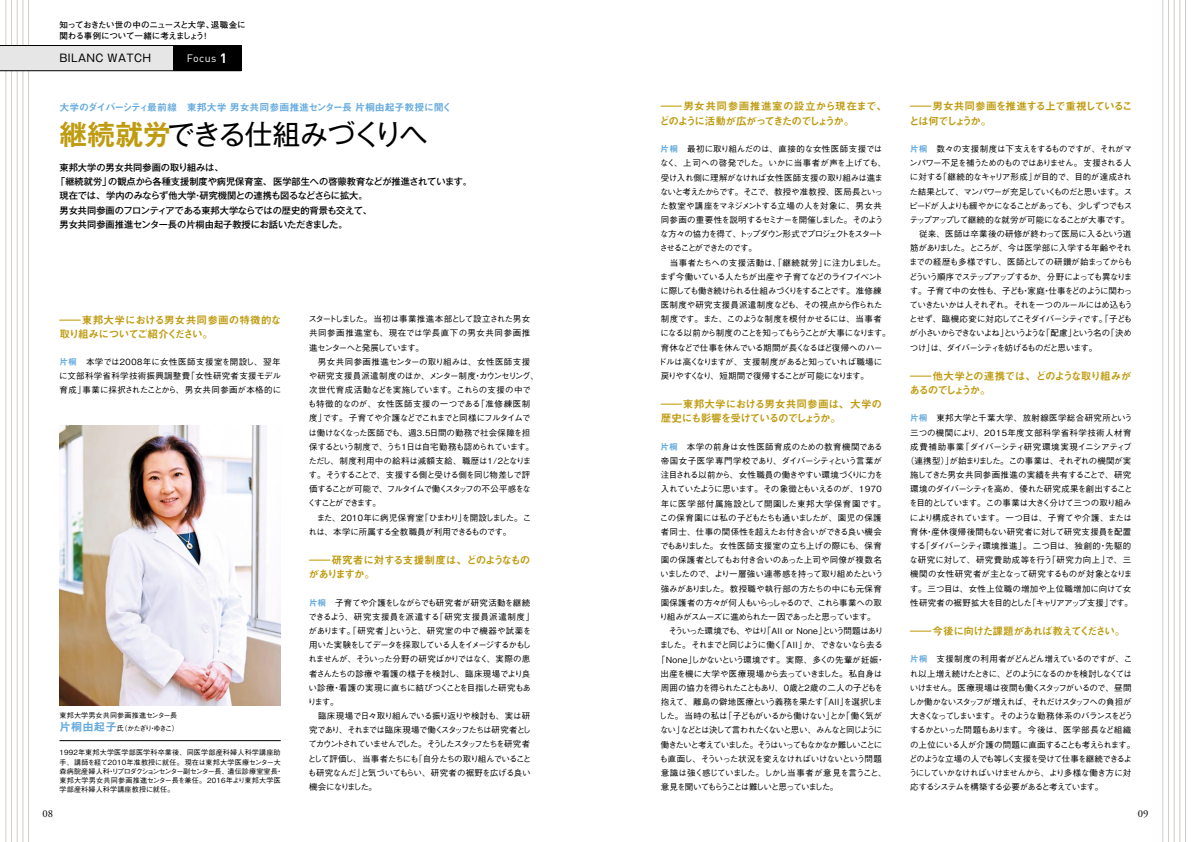
<style>
.page{position:relative;width:1191px;height:842px;background:#fff}
.page>*{position:absolute;margin:0;border:0;box-sizing:border-box;transform-origin:0 0}
.t1{font:27.6px "Gothic MB101 Pro";letter-spacing:-.06em;color:#000}
.t2{font:10.6px/14.2px "Midashi Go Pro MB31";letter-spacing:-.07em;color:#bf9b0f;scale:2 1}
.t3{font:10.6px/14.2px "Midashi Go Pro MB31";letter-spacing:-.05em;color:#bf9b0f;scale:2 1}
.t4{font:10.6px/14.2px "Midashi Go Pro MB31";letter-spacing:-.035em;color:#bf9b0f;scale:2 1}
.t5{font:10.6px/14.2px "Midashi Go Pro MB31";letter-spacing:-.095em;color:#bf9b0f;scale:2 1}
.t6{font:10.6px "Gothic MB101 Pro";letter-spacing:.03em;color:#000}
.t7{font:10.6px "DIN";letter-spacing:.04em;color:#fff}
.t8{font:10.6px "Adobe Garamond";color:#000}
.t9{font:9.9px "Midashi Go Pro MB31";letter-spacing:-.015em;color:#65aadd}
.t10{font:500 9.2px "Gothic MB101 Pro";color:#000}
.t11{font:500 8.5px/14.2px "Gothic BBB Pro";letter-spacing:-.07em;color:#000}
.t12{font:500 8.5px/14.2px "Gothic BBB Pro";letter-spacing:-.045em;color:#000}
.t13{font:500 8.5px/14.2px "Gothic BBB Pro";letter-spacing:-.015em;color:#000;text-align:center}
.t14{font:500 8.5px "Gothic BBB Pro";letter-spacing:-.13em;color:#000}
.t15{font:500 8.5px "Gothic BBB Pro";letter-spacing:-.105em;color:#000}
.t16{font:500 8.5px "Gothic BBB Pro";letter-spacing:-.09em;color:#000}
.t17{font:500 8.5px "Gothic BBB Pro";letter-spacing:-.025em;color:#000}
.t18{font:700 8.5px/10.6px "Futo Go B101 Pro";letter-spacing:-.035em;color:#000}
.t19{font:500 8.5px "Gothic BBB Pro";letter-spacing:-.035em;color:#000}
.t20{font:500 8.5px "Gothic BBB Pro";letter-spacing:-.095em;color:#000}
.t21{font:500 8.5px "Gothic BBB Pro";letter-spacing:-.02em;color:#000}
.t22{font:500 8.5px "Gothic BBB Pro";letter-spacing:.005em;color:#000}
.t23{font:500 8.5px "Gothic BBB Pro";letter-spacing:-.005em;color:#000}
.t24{font:500 8.5px "Gothic BBB Pro";letter-spacing:.02em;color:#000}
.t25{font:500 8.5px "Gothic BBB Pro";letter-spacing:.08em;color:#000}
.t26{font:500 7.1px/9.2px "Gothic BBB Pro";letter-spacing:.02em;color:#000}
.s1{font-weight:700;font-size:13.5px}
.s2{font-family:"Gothic MB101 Pro De";font-weight:700;color:#bf9b0f}
.s3{font-family:"Midashi Go Pro MB31";font-weight:400;color:#65aadd}
.s4{font-family:"Midashi Go Pro MB31";font-weight:400;font-size:11.3px;color:#65aadd}
</style>
<div class="page">
<hr style="left:6px;top:0;width:1px;height:842px;background:#d3cbc5">
<hr style="left:11px;top:0;width:1px;height:842px;background:#d3cbc5">
<hr style="left:17px;top:0;width:1px;height:842px;background:#d3cbc5">
<hr style="left:23px;top:0;width:1px;height:842px;background:#d3cbc5">
<hr style="left:28px;top:0;width:1px;height:842px;background:#d3cbc5">
<svg style="left:0;top:45px;width:173px;height:26px;background:#d6d6d7"></svg>
<div style="left:173px;top:45px;width:68px;height:26px;background:#000"></div>
<hr style="left:1162px;top:0;width:1px;height:842px;background:#d3cbc5">
<hr style="left:1168px;top:0;width:1px;height:842px;background:#d3cbc5">
<hr style="left:1174px;top:0;width:1px;height:842px;background:#d3cbc5">
<hr style="left:1179px;top:0;width:1px;height:842px;background:#d3cbc5">
<hr style="left:1185px;top:0;width:1px;height:842px;background:#d3cbc5">
<img style="left:60px;top:425px;width:221px;height:281px">
<hr style="left:60px;top:740px;width:221px;height:1px;background:#000">
<p class="t18" style="left:60px;top:18px;width:188px">知っておきたい世の中のニュースと大学、退職金に関わる事例について一緒に考えましょう！</p>
<p class="t6" style="left:60px;top:49px;width:93px">BILANC WATCH</p>
<p class="t7" style="left:187px;top:51px;width:42px">Focus <span class="s1">1</span></p>
<p class="t9" style="left:60px;top:99px;width:394px">大学のダイバーシティ最前線　東邦大学 男女共同参画推進センター長 片桐由起子教授に聞く</p>
<h1 class="t1" style="left:60px;top:112px;width:369px"><span class="s2">継続就労</span>できる仕組みづくりへ</h1>
<p class="t10" style="left:60px;top:160px;width:165px">東邦大学の男女共同参画の取り組みは、</p>
<p class="t10" style="left:56px;top:174px;width:417px">「継続就労」の観点から各種支援制度や病児保育室、医学部生への啓蒙教育などが推進されています。</p>
<p class="t10" style="left:60px;top:188px;width:309px">現在では、学内のみならず他大学・研究機関との連携も図るなどさらに拡大。</p>
<p class="t10" style="left:60px;top:202px;width:314px">男女共同参画のフロンティアである東邦大学ならではの歴史的背景も交えて、</p>
<p class="t10" style="left:60px;top:217px;width:289px">男女共同参画推進センター長の片桐由起子教授にお話いただきました。</p>
<p class="t4" style="left:60px;top:312px;width:112px">—東邦大学における男女共同参画の特徴的な取り組みについてご紹介ください。</p>
<p class="t11" style="left:59px;top:353px;width:223px;text-align:justify"><span class="s3">片桐</span>　本学では２００８年に女性医師支援室を開設し、翌年に文部科学省科学技術振興調整費「女性研究者支援モデル育成」事業に採択されたことから、男女共同参画が本格的に</p>
<p class="t26" style="left:59px;top:707px;width:121px;line-height:13.5px">東邦大学男女共同参画推進センター長<span class="s4">片桐由起子</span>氏（かたぎり・ゆきこ）</p>
<p class="t26" style="left:60px;top:747px;width:225px">1992年東邦大学医学部医学科卒業後、同医学部産科婦人科学講座助手、講師を経て2010年准教授に就任。現在は東邦大学医療センター大森病院産婦人科・リプロダクションセンター副センター長、遺伝診療室室長・東邦大学男女共同参画推進センター長を兼任。2016年より東邦大学医学部産科婦人科学講座教授に就任。</p>
<p class="t12" style="left:307px;top:311px;width:233px">スタートしました。当初は事業推進本部として設立された男女共同参画推進室も、現在では学長直下の男女共同参画推進センターへと発展しています。<br>　男女共同参画推進センターの取り組みは、女性医師支援や研究支援員派遣制度のほか、メンター制度・カウンセリング、次世代育成活動などを実施しています。これらの支援の中でも特徴的なのが、女性医師支援の一つである「准修練医制度」です。子育てや介護などでこれまでと同様にフルタイムでは働けなくなった医師でも、週3.5日間の勤務で社会保障を担保するという制度で、うち1日は自宅勤務も認められています。ただし、制度利用中の給料は減額支給、職歴は1/2となります。そうすることで、支援する側と受ける側を同じ物差しで評価することが可能で、フルタイムで働くスタッフの不公平感をなくすことができます。<br>　また、２０１０年に病児保育室「ひまわり」を開設しました。これは、本学に所属する全教職員が利用できるものです。</p>
<p class="t2" style="left:308px;top:552px;width:112px">—研究者に対する支援制度は、どのようなものがありますか。</p>
<p class="t11" style="left:308px;top:594px;width:228px"><span class="s3">片桐</span>　子育てや介護をしながらでも研究者が研究活動を継続できるよう、研究支援員を派遣する「研究支援員派遣制度」があります。「研究者」というと、研究室の中で機器や試薬を用いた実験をしてデータを採取している人をイメージするかもしれませんが、そういった分野の研究ばかりではなく、実際の患者さんたちの診療や看護の様子を検討し、臨床現場でより良い診療・看護の実現に直ちに結びつくことを目指した研究もあります。<br>　臨床現場で日々取り組んでいる振り返りや検討も、実は研究であり、それまでは臨床現場で働くスタッフたちは研究者としてカウントされていませんでした。そうしたスタッフたちを研究者として評価し、当事者たちにも「自分たちの取り組んでいることも研究なんだ」と気づいてもらい、研究者の裾野を広げる良い機会になりました。</p>
<p class="t3" style="left:659px;top:98px;width:115px">—男女共同参画推進室の設立から現在まで、どのように活動が広がってきたのでしょうか。</p>
<p class="t2" style="left:909px;top:98px;width:113px">—男女共同参画を推進する上で重視していることは何でしょうか。</p>
<p class="t11" style="left:658px;top:141px;width:234px"><span class="s3">片桐</span>　最初に取り組んだのは、直接的な女性医師支援ではなく、上司への啓発でした。いかに当事者が声を上げても、受け入れ側に理解がなければ女性医師支援の取り組みは進まないと考えたからです。そこで、教授や准教授、医局長といった教室や講座をマネジメントする立場の人を対象に、男女共同参画の重要性を説明するセミナーを開催しました。そのような方々の協力を得て、トップダウン形式でプロジェクトをスタートさせることができたのです。<br>　当事者たちへの支援活動は、「継続就労」に注力しました。まず今働いている人たちが出産や子育てなどのライフイベントに際しても働き続けられる仕組みづくりをすることです。准修練<br>医制度や研究支援員派遣制度なども、その視点から作られた<br>制度です。また、このような制度を根付かせるには、当事者<br>になる以前から制度のことを知ってもらうことが大事になります。育休などで仕事を休んでいる期間が長くなるほど復帰へのハードルは高くなりますが、支援制度があると知っていれば職場に戻りやすくなり、短期間で復帰することが可能になります。</p>
<p class="t2" style="left:660px;top:396px;width:112px">—東邦大学における男女共同参画は、大学の歴史にも影響を受けているのでしょうか。</p>
<p class="t24" style="left:660px;top:440px;width:224px"><span class="s3">片桐</span>　本学の前身は女性医師育成のための教育機関である</p>
<p class="t17" style="left:660px;top:454px;width:223px">帝国女子医学専門学校であり、ダイバーシティという言葉が</p>
<p class="t11" style="left:660px;top:467px;width:224px">注目される以前から、女性職員の働きやすい環境づくりに力を</p>
<p class="t16" style="left:660px;top:482px;width:224px">入れていたように思います。その象徴ともいえるのが、１９７０</p>
<p class="t25" style="left:660px;top:497px;width:227px">年に医学部付属施設として開園した東邦大学保育園です。</p>
<p class="t21" style="left:660px;top:511px;width:223px">この保育園には私の子どもたちも通いましたが、園児の保護</p>
<p class="t12" style="left:660px;top:524px;width:223px">者同士、仕事の関係性を超えたお付き合いができる良い機会</p>
<p class="t22" style="left:660px;top:539px;width:223px">でもありました。女性医師支援室の立ち上げの際にも、保育</p>
<p class="t13" style="left:660px;top:552px;width:223px">園の保護者としてもお付き合いのあった上司や同僚が複数名</p>
<p class="t16" style="left:660px;top:567px;width:224px">いましたので、より一層強い連帯感を持って取り組めたという</p>
<p class="t23" style="left:660px;top:582px;width:223px">強みがありました。教授職や執行部の方たちの中にも元保育</p>
<p class="t11" style="left:660px;top:594px;width:223px">園保護者の方々が何人もいらっしゃるので、これら事業への取</p>
<p class="t15" style="left:659px;top:610px;width:218px">り組みがスムーズに進められた一因であったと思っています。</p>
<p class="t11" style="left:660px;top:623px;width:224px">　そういった環境でも、やはり「All or None」という問題はあり</p>
<p class="t15" style="left:659px;top:638px;width:225px">ました。それまでと同じように働く「Al l」か、できないなら去る</p>
<p class="t19" style="left:657px;top:652px;width:229px">「None」しかないという環境です。実際、多くの先輩が妊娠・</p>
<p class="t17" style="left:660px;top:667px;width:223px">出産を機に大学や医療現場から去っていきました。私自身は</p>
<p class="t20" style="left:660px;top:681px;width:224px">周囲の協力を得られたこともあり、0歳と2歳の二人の子どもを</p>
<p class="t11" style="left:660px;top:694px;width:224px">抱えて、離島の僻地医療という義務を果たす「All」を選択しま</p>
<p class="t11" style="left:659px;top:708px;width:224px">した。当時の私は「子どもがいるから働けない」とか「働く気が</p>
<p class="t14" style="left:660px;top:723px;width:224px">ない」などとは決して言われたくないと思い、みんなと同じように</p>
<p class="t14" style="left:660px;top:738px;width:223px">働きたいと考えていました。そうはいってもなかなか難しいことに</p>
<p class="t11" style="left:659px;top:750px;width:224px">も直面し、そういった状況を変えなければいけないという問題</p>
<p class="t11" style="left:660px;top:765px;width:227px">意識は強く感じていました。しかし当事者が意見を言うこと、</p>
<p class="t14" style="left:660px;top:780px;width:179px">意見を聞いてもらうことは難しいと思っていました。</p>
<p class="t11" style="left:909px;top:141px;width:225px"><span class="s3">片桐</span>　数々の支援制度は下支えをするものですが、それがマンパワー不足を補うためのものではありません。支援される人に対する「継続的なキャリア形成」が目的で、目的が達成された結果として、マンパワーが充足していくものだと思います。スピードが人よりも緩やかになることがあっても、少しずつでもステップアップして継続的な就労が可能になることが大事です。　従来、医師は卒業後の研修が終わって医局に入るという道筋がありました。ところが、今は医学部に入学する年齢やそれまでの経歴も多様ですし、医師としての研鑽が始まってからもどういう順序でステップアップするか、分野によっても異なります。子育て中の女性も、子ども・家庭・仕事をどのように関わっていきたいかは人それぞれ。それを一つのルールにはめ込もうとせず、臨機応変に対応してこそダイバーシティです。「子どもが小さいからできないよね」というような「配慮」という名の「決めつけ」は、ダイバーシティを妨げるものだと思います。</p>
<p class="t5" style="left:909px;top:367px;width:112px">—他大学との連携では、どのような取り組みがあるのでしょうか。</p>
<p class="t13" style="left:905px;top:410px;width:229px"><span class="s3">片桐</span>　東邦大学と千葉大学、放射線医学総合研究所という三つの機関により、２０１５年度文部科学省科学技術人材育成費補助事業「ダイバーシティ研究環境実現イニシアティブ（連携型）」が始まりました。この事業は、それぞれの機関が実施してきた男女共同参画推進の実績を共有することで、研究環境のダイバーシティを高め、優れた研究成果を創出することを目的としています。この事業は大きく分けて三つの取り組みにより構成されています。一つ目は、子育てや介護、または育休・産休復帰後間もない研究者に対して研究支援員を配置する「ダイバーシティ環境推進」。二つ目は、独創的・先駆的な研究に対して、研究費助成等を行う「研究力向上」で、三機関の女性研究者が主となって研究するものが対象となります。三つ目は、女性上位職の増加や上位職増加に向けて女性研究者の裾野拡大を目的とした「キャリアアップ支援」です。</p>
<p class="t2" style="left:910px;top:622px;width:109px">—今後に向けた課題があれば教えてください。</p>
<p class="t11" style="left:908px;top:651px;width:228px"><span class="s3">片桐</span>　支援制度の利用者がどんどん増えているのですが、これ以上増え続けたときに、どのようになるのかを検討しなくてはいけません。医療現場は夜間も働くスタッフがいるので、昼間しか働かないスタッフが増えれば、それだけスタッフへの負担が大きくなってしまいます。そのような勤務体系のバランスをどうするかといった問題もあります。今後は、医学部長など組織の上位にいる人が介護の問題に直面することも考えられます。どのような立場の人でも等しく支援を受けて仕事を継続できるようにしていかなければいけませんから、より多様な働き方に対応するシステムを構築する必要があると考えています。</p>
<p class="t8" style="left:43px;top:808px;width:12px">08</p>
<p class="t8" style="left:1137px;top:808px;width:12px">09</p>
</div>
